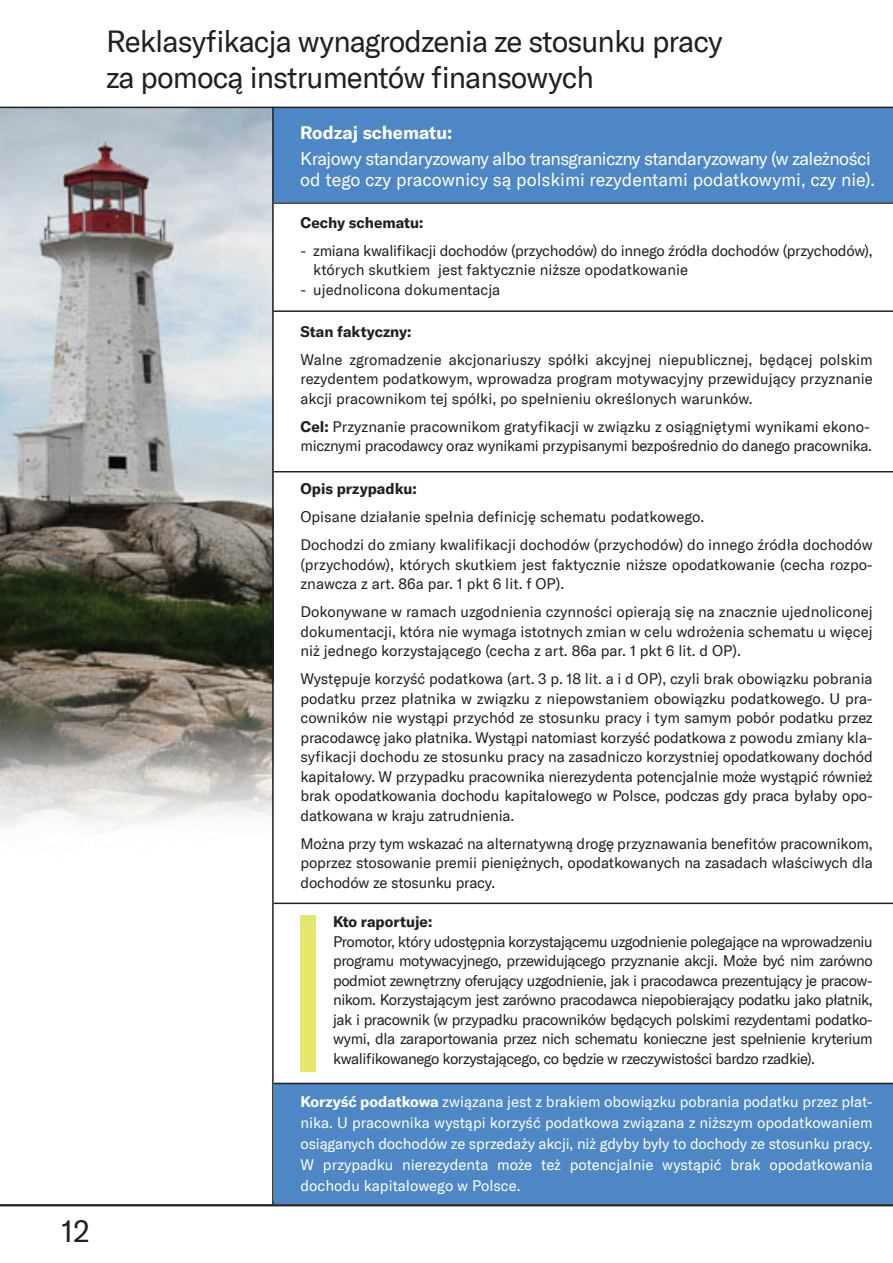
<style>
.page{position:relative;width:893px;height:1263px;background:#fff}
.page>*{position:absolute;margin:0;border:0;box-sizing:border-box;transform-origin:0 0}
.t1{font:30px/36px "GT America";letter-spacing:-.03em;color:#231f20}
.t2{font:18px/21px "GT America";letter-spacing:-.03em;color:#fff}
.t3{font:700 18px "GT America";color:#fff}
.t4{font:15px/19.5px "GT America";letter-spacing:-.005em;color:#231f20;text-align:justify}
.t5{font:15px/21px "GT America";color:#fff;text-align:justify}
.t6{font:700 15px "GT America";color:#231f20}
.s1{font-weight:700}
</style>
<div class="page">
<hr style="left:0;top:1204px;width:893px;height:2px;background:#231f20">
<div style="left:274px;top:1084px;width:619px;height:120px;background:#4d87c6"></div>
<img style="left:0;top:108px;width:272px;height:720px">
<div style="left:274px;top:107px;width:619px;height:95px;background:#4d87c6"></div>
<hr style="left:0;top:107px;width:893px;height:1px;background:#231f20">
<hr style="left:274px;top:202px;width:619px;height:2px;background:#231f20">
<hr style="left:274px;top:471px;width:619px;height:1px;background:#231f20">
<hr style="left:272px;top:107px;width:2px;height:1097px;background:#231f20">
<hr style="left:274px;top:310px;width:619px;height:2px;background:#231f20">
<hr style="left:274px;top:1083px;width:619px;height:1px;background:#231f20">
<hr style="left:274px;top:902px;width:619px;height:2px;background:#231f20">
<div style="left:300px;top:915px;width:16px;height:156px;background:#e4e76b"></div>
<h1 class="t1" style="left:62px;top:1214px;width:30px">12</h1>
<h1 class="t1" style="left:106px;top:23px;width:618px">Reklasyfikacja wynagrodzenia ze stosunku pracy za pomocą instrumentów finansowych</h1>
<p class="t3" style="left:300px;top:122px;width:154px">Rodzaj schematu:</p>
<p class="t2" style="left:300px;top:148px;width:576px">Krajowy standaryzowany albo transgraniczny standaryzowany (w zależności od tego czy pracownicy są polskimi rezydentami podatkowymi, czy nie).</p>
<p class="t6" style="left:300px;top:213px;width:125px">Cechy schematu:</p>
<p class="t4" style="left:313px;top:241px;width:561px;text-indent:-13px">- zmiana kwalifikacji dochodów (przychodów) do innego źródła dochodów (przychodów), których skutkiem jest faktycznie niższe opodatkowanie</p>
<p class="t4" style="left:300px;top:280px;width:201px">- ujednolicona dokumentacja</p>
<p class="t6" style="left:300px;top:322px;width:112px">Stan faktyczny:</p>
<p class="t4" style="left:300px;top:350px;width:574px">Walne zgromadzenie akcjonariuszy spółki akcyjnej niepublicznej, będącej polskim rezydentem podatkowym, wprowadza program motywacyjny przewidujący przyznanie akcji pracownikom tej spółki, po spełnieniu określonych warunków.</p>
<p class="t4" style="left:300px;top:417px;width:573px"><span class="s1">Cel:</span> Przyznanie pracownikom gratyfikacji w związku z osiągniętymi wynikami ekono&shy;micznymi pracodawcy oraz wynikami przypisanymi bezpośrednio do danego pracownika.</p>
<p class="t6" style="left:300px;top:479px;width:118px">Opis przypadku:</p>
<p class="t4" style="left:300px;top:503px;width:574px;line-height:28px">Opisane działanie spełnia definicję schematu podatkowego.<br>Dochodzi do zmiany kwalifikacji dochodów (przychodów) do innego źródła dochodów</p>
<p class="t4" style="left:300px;top:555px;width:574px">(przychodów), których skutkiem jest faktycznie niższe opodatkowanie (cecha rozpo&shy;znawcza z art. 86a par. 1 pkt 6 lit. f OP).</p>
<p class="t4" style="left:300px;top:602px;width:574px">Dokonywane w ramach uzgodnienia czynności opierają się na znacznie ujednoliconej dokumentacji, która nie wymaga istotnych zmian w celu wdrożenia schematu u więcej niż jednego korzystającego (cecha z art. 86a par. 1 pkt 6 lit. d OP).</p>
<p class="t4" style="left:300px;top:669px;width:574px">Występuje korzyść podatkowa (art. 3 p. 18 lit. a i d OP), czyli brak obowiązku pobrania podatku przez płatnika w związku z niepowstaniem obowiązku podatkowego. U pra&shy;cowników nie wystąpi przychód ze stosunku pracy i tym samym pobór podatku przez pracodawcę jako płatnika. Wystąpi natomiast korzyść podatkowa z powodu zmiany kla&shy;syfikacji dochodu ze stosunku pracy na zasadniczo korzystniej opodatkowany dochód kapitałowy. W przypadku pracownika nierezydenta potencjalnie może wystąpić również brak opodatkowania dochodu kapitałowego w Polsce, podczas gdy praca byłaby opo&shy;datkowana w kraju zatrudnienia.</p>
<p class="t4" style="left:300px;top:834px;width:574px">Można przy tym wskazać na alternatywną drogę przyznawania benefitów pracownikom, poprzez stosowanie premii pieniężnych, opodatkowanych na zasadach właściwych dla dochodów ze stosunku pracy.</p>
<p class="t6" style="left:333px;top:913px;width:101px">Kto raportuje:</p>
<p class="t4" style="left:333px;top:932px;width:541px">Promotor, który udostępnia korzystającemu uzgodnienie polegające na wprowadzeniu programu motywacyjnego, przewidującego przyznanie akcji. Może być nim zarówno podmiot zewnętrzny oferujący uzgodnienie, jak i pracodawca prezentujący je pracow&shy;nikom. Korzystającym jest zarówno pracodawca niepobierający podatku jako płatnik, jak i pracownik (w przypadku pracowników będących polskimi rezydentami podatko&shy;wymi, dla zaraportowania przez nich schematu konieczne jest spełnienie kryterium kwalifikowanego korzystającego, co będzie w rzeczywistości bardzo rzadkie).</p>
<p class="t5" style="left:300px;top:1091px;width:574px"><span class="s1">Korzyść podatkowa</span> związana jest z brakiem obowiązku pobrania podatku przez płat&shy;nika. U pracownika wystąpi korzyść podatkowa związana z niższym opodatkowaniem osiąganych dochodów ze sprzedaży akcji, niż gdyby były to dochody ze stosunku pracy.<br>W przypadku nierezydenta może też potencjalnie wystąpić brak opodatkowania dochodu kapitałowego w Polsce.</p>
</div>
